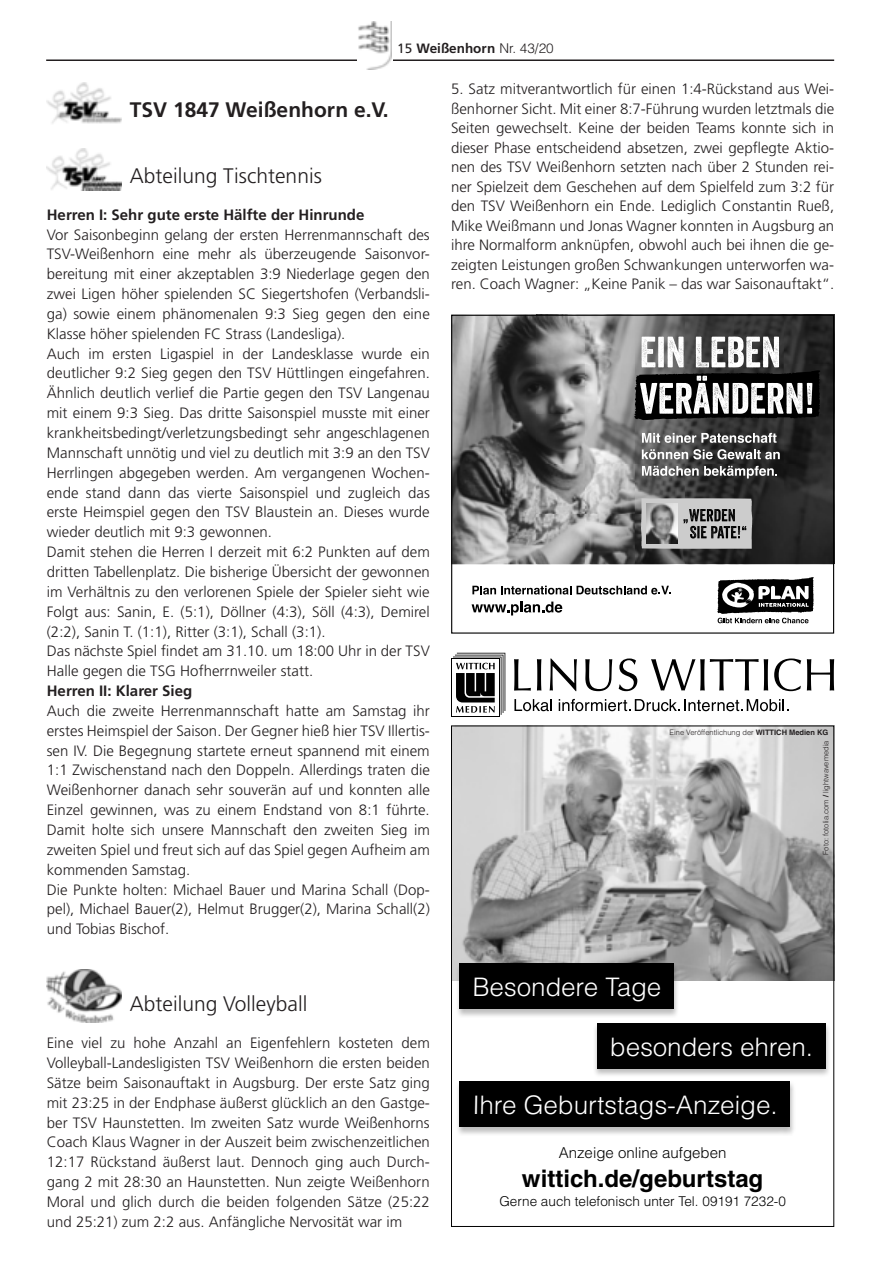
<style>
.page{position:relative;width:881px;height:1263px;background:#fff}
.page>*{position:absolute;margin:0;border:0;box-sizing:border-box;transform-origin:0 0}
.t1{font:300 25.5px "Helvetica LT";color:#fff}
.t2{font:700 24px "Helvetica LT";color:#000}
.t3{font:300 21px "Frutiger LT";color:#231f20}
.t4{font:700 21px "Frutiger LT";color:#231f20}
.t5{font:300 15px/19.8px "Frutiger LT";color:#231f20;text-align:justify}
.t6{font:700 15px "Frutiger LT";color:#231f20}
.t7{font:300 15px "Helvetica LT";color:#000}
.t8{font:300 13.5px "Helvetica LT";color:#000}
.t9{font:700 13.5px "Frutiger LT";color:#231f20}
.t10{font:300 7.5px "Helvetica LT";color:#231f20}
.s1{font-weight:400}
.s2{font-family:"Helvetica LT";font-weight:300}
.s3{font-weight:700}
</style>
<div class="page">
<hr style="left:46px;top:59px;width:787px;height:2px;background:#231f20">
<svg style="left:366px;top:22px;width:26px;height:48px"></svg>
<img style="left:357px;top:22px;width:34px;height:47px">
<img style="left:47px;top:83px;width:74px;height:41px">
<img style="left:47px;top:149px;width:74px;height:41px">
<img style="left:47px;top:969px;width:74px;height:54px">
<img style="left:453px;top:727px;width:378px;height:254px">
<div style="left:455px;top:963px;width:224px;height:55px;background:#000;opacity:.26"></div>
<div style="left:459px;top:963px;width:214px;height:46px;background:#000"></div>
<div style="left:592px;top:1022px;width:238px;height:56px;background:#000;opacity:.26"></div>
<div style="left:597px;top:1023px;width:228px;height:45px;background:#000"></div>
<div style="left:455px;top:1081px;width:340px;height:55px;background:#000;opacity:.26"></div>
<div style="left:459px;top:1081px;width:331px;height:46px;background:#000"></div>
<svg style="left:514px;top:659px;width:16px;height:31px"></svg>
<svg style="left:537px;top:659px;width:4px;height:31px"></svg>
<svg style="left:549px;top:658px;width:27px;height:33px"></svg>
<svg style="left:585px;top:659px;width:27px;height:32px"></svg>
<svg style="left:618px;top:658px;width:19px;height:33px"></svg>
<svg style="left:651px;top:659px;width:116px;height:31px"></svg>
<svg style="left:774px;top:658px;width:26px;height:33px"></svg>
<svg style="left:806px;top:659px;width:27px;height:31px"></svg>
<div style="left:451px;top:658px;width:48px;height:59px;background:#000"></div>
<div style="left:452px;top:659px;width:46px;height:57px;background:#fff"></div>
<svg style="left:453px;top:653px;width:52px;height:62px"></svg>
<svg style="left:514px;top:699px;width:37px;height:12px"></svg>
<svg style="left:558px;top:699px;width:230px;height:12px"></svg>
<img style="left:453px;top:317px;width:83px;height:247px">
<img style="left:536px;top:317px;width:295px;height:247px">
<svg style="left:641px;top:433px;width:135px;height:10px"></svg>
<svg style="left:641px;top:449px;width:138px;height:10px"></svg>
<svg style="left:641px;top:466px;width:136px;height:12px"></svg>
<svg style="left:633px;top:337px;width:187px;height:83px"></svg>
<svg style="left:640px;top:498px;width:112px;height:51px;background:#a1a1a1"></svg>
<svg style="left:472px;top:586px;width:198px;height:9px"></svg>
<svg style="left:471px;top:601px;width:91px;height:14px"></svg>
<svg style="left:717px;top:577px;width:96px;height:46px"></svg>
<div style="left:451px;top:315px;width:382px;height:319px;border:1px solid #000"></div>
<p class="t9" style="left:397px;top:40px;width:158px"><span class="s1">15</span> Weißenhorn <span class="s2">Nr. 43/20</span></p>
<p class="t5" style="left:451px;top:79px;width:384px">5. Satz mitverantwortlich für einen 1:4-Rückstand aus Wei&shy;ßenhorner Sicht. Mit einer 8:7-Führung wurden letztmals die Seiten gewechselt. Keine der beiden Teams konnte sich in dieser Phase entscheidend absetzen, zwei gepflegte Aktio&shy;nen des TSV Weißenhorn setzten nach über 2 Stunden rei&shy;ner Spielzeit dem Geschehen auf dem Spielfeld zum 3:2 für den TSV Weißenhorn ein Ende. Lediglich Constantin Rueß, Mike Weißmann und Jonas Wagner konnten in Augsburg an ihre Normalform anknüpfen, obwohl auch bei ihnen die ge&shy;zeigten Leistungen großen Schwankungen unterworfen wa&shy;ren. Coach Wagner: „Keine Panik – das war Saisonauftakt“.</p>
<h3 class="t4" style="left:130px;top:97px;width:260px">TSV 1847 Weißenhorn e.V.</h3>
<h3 class="t3" style="left:130px;top:164px;width:193px">Abteilung Tischtennis</h3>
<p class="t6" style="left:47px;top:206px;width:319px">Herren I: Sehr gute erste Hälfte der Hinrunde</p>
<p class="t5" style="left:47px;top:225px;width:384px;text-align:left">Vor Saisonbeginn gelang der ersten Herrenmannschaft des TSV-Weißenhorn eine mehr als überzeugende Saisonvor&shy;bereitung mit einer akzeptablen 3:9 Niederlage gegen den zwei Ligen höher spielenden SC Siegertshofen (Verbandsli&shy;ga) sowie einem phänomenalen 9:3 Sieg gegen den eine Klasse höher spielenden FC Strass (Landesliga).<br>Auch im ersten Ligaspiel in der Landesklasse wurde ein deutlicher 9:2 Sieg gegen den TSV Hüttlingen eingefahren.<br>Ähnlich deutlich verlief die Partie gegen den TSV Langenau mit einem 9:3 Sieg. Das dritte Saisonspiel musste mit einer krankheitsbedingt/verletzungsbedingt sehr angeschlagenen Mannschaft unnötig und viel zu deutlich mit 3:9 an den TSV Herrlingen abgegeben werden. Am vergangenen Wochen&shy;ende stand dann das vierte Saisonspiel und zugleich das erste Heimspiel gegen den TSV Blaustein an. Dieses wurde wieder deutlich mit 9:3 gewonnen.<br>Damit stehen die Herren I derzeit mit 6:2 Punkten auf dem dritten Tabellenplatz. Die bisherige Übersicht der gewonnen im Verhältnis zu den verlorenen Spiele der Spieler sieht wie Folgt aus: Sanin, E. (5:1), Döllner (4:3), Söll (4:3), Demirel (2:2), Sanin T. (1:1), Ritter (3:1), Schall (3:1).<br>Das nächste Spiel findet am 31.10. um 18:00 Uhr in der TSV Halle gegen die TSG Hofherrnweiler statt.</p>
<p class="t6" style="left:47px;top:682px;width:147px">Herren II: Klarer Sieg</p>
<p class="t5" style="left:47px;top:701px;width:384px;text-align:left">Auch die zweite Herrenmannschaft hatte am Samstag ihr erstes Heimspiel der Saison. Der Gegner hieß hier TSV Illertis&shy;sen IV. Die Begegnung startete erneut spannend mit einem 1:1 Zwischenstand nach den Doppeln. Allerdings traten die Weißenhorner danach sehr souverän auf und konnten alle Einzel gewinnen, was zu einem Endstand von 8:1 führte.<br>Damit holte sich unsere Mannschaft den zweiten Sieg im zweiten Spiel und freut sich auf das Spiel gegen Aufheim am kommenden Samstag.<br>Die Punkte holten: Michael Bauer und Marina Schall (Dop&shy;pel), Michael Bauer(2), Helmut Brugger(2), Marina Schall(2) und Tobias Bischof.</p>
<p class="t10" style="left:669px;top:728px;width:160px">Eine Veröffentlichung der <span class="s3">WITTICH Medien KG</span></p>
<p class="t10" style="left:820px;top:855px;width:116px;rotate:-90deg">Foto: fotolia.com <span class="s3">/</span> lightwavemedia</p>
<h3 class="t3" style="left:130px;top:992px;width:179px">Abteilung Volleyball</h3>
<p class="t5" style="left:47px;top:1033px;width:384px">Eine viel zu hohe Anzahl an Eigenfehlern kosteten dem Volleyball-Landesligisten TSV Weißenhorn die ersten beiden Sätze beim Saisonauftakt in Augsburg. Der erste Satz ging mit 23:25 in der Endphase äußerst glücklich an den Gastge&shy;ber TSV Haunstetten. Im zweiten Satz wurde Weißenhorns Coach Klaus Wagner in der Auszeit beim zwischenzeitlichen 12:17 Rückstand äußerst laut. Dennoch ging auch Durch&shy;gang 2 mit 28:30 an Haunstetten. Nun zeigte Weißenhorn Moral und glich durch die beiden folgenden Sätze (25:22 und 25:21) zum 2:2 aus. Anfängliche Nervosität war im</p>
<h1 class="t1" style="left:472px;top:971px;width:191px">Besondere Tage</h1>
<h1 class="t1" style="left:609px;top:1031px;width:205px">besonders ehren.</h1>
<h1 class="t1" style="left:472px;top:1089px;width:307px">Ihre Geburtstags-Anzeige.</h1>
<p class="t7" style="left:558px;top:1143px;width:169px">Anzeige online aufgeben</p>
<h2 class="t2" style="left:521px;top:1164px;width:243px">wittich.de/geburtstag</h2>
<p class="t8" style="left:499px;top:1193px;width:288px">Gerne auch telefonisch unter Tel. 09191 7232-0</p>
</div>
